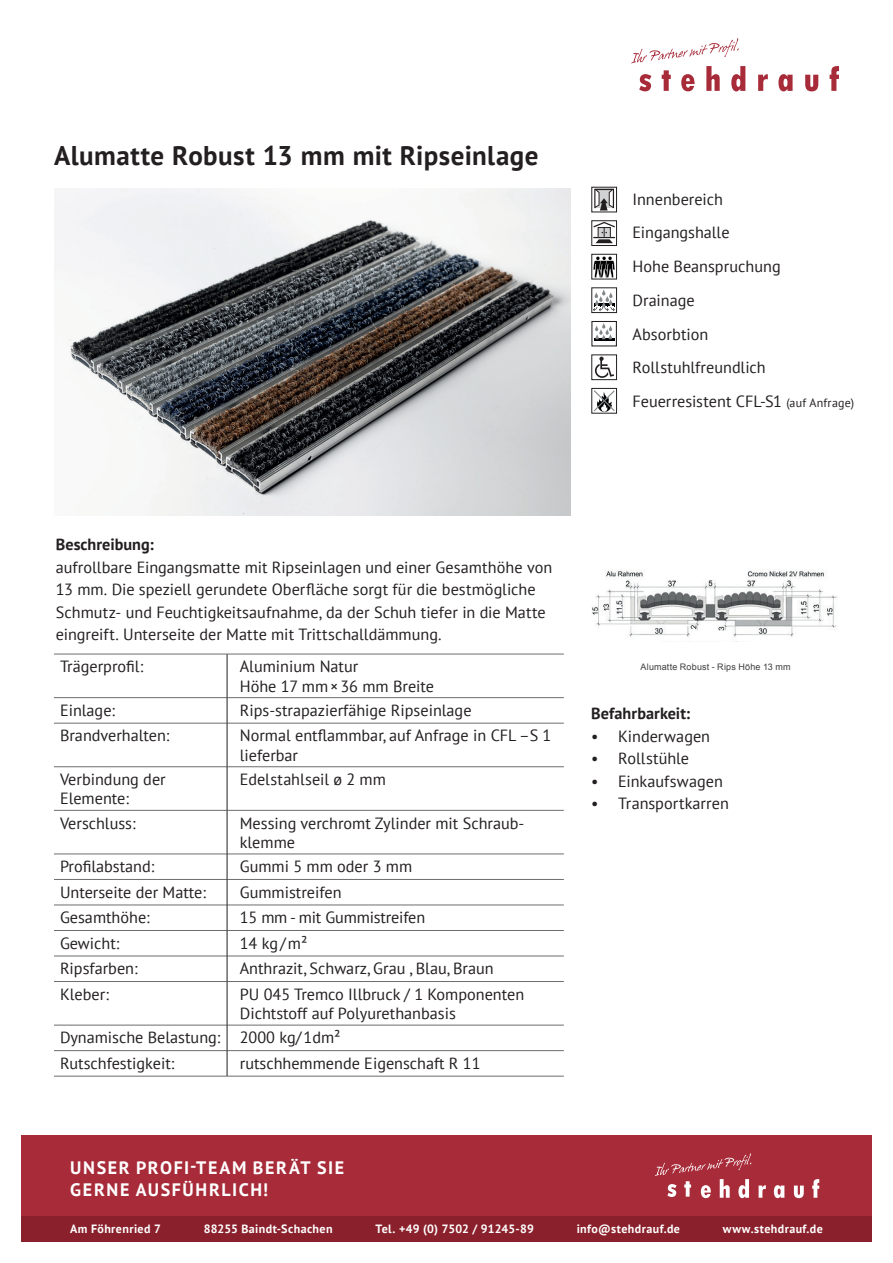
<style>
.page{position:relative;width:893px;height:1263px;background:#fff}
.page>*{position:absolute;margin:0;border:0;box-sizing:border-box;transform-origin:0 0}
.t1{font:700 27px "PT Sans";letter-spacing:.015em;color:#231f20}
.t2{font:700 18px/21.6px "PT Sans";letter-spacing:.09em;color:#fff}
.t3{font:16.2px/33.8px "PT Sans";color:#231f20}
.t4{font:700 16.2px "PT Sans";letter-spacing:.005em;color:#231f20}
.t5{font:700 12px "PT Sans";letter-spacing:.035em;color:#fff}
.t6{font:700 12px "PT Sans";letter-spacing:.01em;color:#fff}
.t7{font:9px "Arial";letter-spacing:.02em;color:#3e3e3f}
.s1{font-size:12px}
</style>
<div class="page">
<svg style="left:758px;top:74px;width:10px;height:17px"></svg>
<svg style="left:778px;top:74px;width:15px;height:17px"></svg>
<svg style="left:805px;top:75px;width:13px;height:16px"></svg>
<svg style="left:830px;top:66px;width:9px;height:25px"></svg>
<svg style="left:631px;top:38px;width:114px;height:53px"></svg>
<div style="left:21px;top:1216px;width:851px;height:26px;background:#8a202b"></div>
<div style="left:21px;top:1135px;width:851px;height:81px;background:#a72b39"></div>
<svg style="left:759px;top:1185px;width:7px;height:13px"></svg>
<svg style="left:774px;top:1185px;width:10px;height:13px"></svg>
<svg style="left:794px;top:1185px;width:10px;height:13px"></svg>
<svg style="left:812px;top:1179px;width:7px;height:19px"></svg>
<svg style="left:655px;top:1153px;width:96px;height:45px"></svg>
<hr style="left:54px;top:654px;width:173px;height:1px;background:#6c6d70">
<hr style="left:227px;top:654px;width:337px;height:1px;background:#6c6d70">
<hr style="left:54px;top:697px;width:173px;height:1px;background:#6c6d70">
<hr style="left:227px;top:697px;width:337px;height:1px;background:#6c6d70">
<hr style="left:54px;top:723px;width:173px;height:1px;background:#6c6d70">
<hr style="left:227px;top:723px;width:337px;height:1px;background:#6c6d70">
<hr style="left:54px;top:766px;width:173px;height:1px;background:#6c6d70">
<hr style="left:227px;top:766px;width:337px;height:1px;background:#6c6d70">
<hr style="left:54px;top:810px;width:173px;height:1px;background:#6c6d70">
<hr style="left:227px;top:810px;width:337px;height:1px;background:#6c6d70">
<hr style="left:54px;top:854px;width:173px;height:1px;background:#6c6d70">
<hr style="left:227px;top:854px;width:337px;height:1px;background:#6c6d70">
<hr style="left:54px;top:879px;width:173px;height:1px;background:#6c6d70">
<hr style="left:227px;top:879px;width:337px;height:1px;background:#6c6d70">
<hr style="left:54px;top:905px;width:173px;height:1px;background:#6c6d70">
<hr style="left:227px;top:905px;width:337px;height:1px;background:#6c6d70">
<hr style="left:54px;top:930px;width:173px;height:1px;background:#6c6d70">
<hr style="left:227px;top:930px;width:337px;height:1px;background:#6c6d70">
<hr style="left:54px;top:956px;width:173px;height:1px;background:#6c6d70">
<hr style="left:227px;top:956px;width:337px;height:1px;background:#6c6d70">
<hr style="left:54px;top:981px;width:173px;height:1px;background:#6c6d70">
<hr style="left:227px;top:981px;width:337px;height:1px;background:#6c6d70">
<hr style="left:54px;top:1025px;width:173px;height:1px;background:#6c6d70">
<hr style="left:227px;top:1025px;width:337px;height:1px;background:#6c6d70">
<hr style="left:54px;top:1050px;width:173px;height:1px;background:#6c6d70">
<hr style="left:227px;top:1050px;width:337px;height:1px;background:#6c6d70">
<hr style="left:54px;top:1076px;width:173px;height:1px;background:#6c6d70">
<hr style="left:227px;top:1076px;width:337px;height:1px;background:#6c6d70">
<hr style="left:227px;top:654px;width:1px;height:44px;background:#231f20">
<svg style="left:227px;top:698px;width:1px;height:25px"></svg>
<hr style="left:227px;top:723px;width:1px;height:44px;background:#231f20">
<hr style="left:227px;top:767px;width:1px;height:43px;background:#231f20">
<hr style="left:227px;top:810px;width:1px;height:44px;background:#231f20">
<svg style="left:227px;top:855px;width:1px;height:126px"></svg>
<hr style="left:227px;top:981px;width:1px;height:44px;background:#231f20">
<svg style="left:227px;top:1026px;width:1px;height:50px"></svg>
<img style="left:54px;top:188px;width:516px;height:327px">
<img style="left:592px;top:570px;width:245px;height:67px">
<svg style="left:594px;top:189px;width:20px;height:21px"></svg>
<div style="left:591px;top:187px;width:26px;height:25px;border:1px solid #231f20"></div>
<svg style="left:593px;top:222px;width:22px;height:21px"></svg>
<div style="left:591px;top:220px;width:26px;height:26px;border:1px solid #231f20"></div>
<svg style="left:593px;top:257px;width:22px;height:20px"></svg>
<div style="left:591px;top:254px;width:26px;height:25px;border:1px solid #231f20"></div>
<svg style="left:593px;top:290px;width:22px;height:21px"></svg>
<div style="left:591px;top:287px;width:26px;height:26px;border:1px solid #231f20"></div>
<svg style="left:595px;top:357px;width:19px;height:21px"></svg>
<div style="left:591px;top:354px;width:26px;height:26px;border:1px solid #231f20"></div>
<svg style="left:594px;top:390px;width:21px;height:22px"></svg>
<div style="left:591px;top:388px;width:26px;height:26px;border:1px solid #231f20"></div>
<hr style="left:594px;top:338px;width:20px;height:3px;background:#000002">
<svg style="left:595px;top:323px;width:17px;height:16px"></svg>
<div style="left:591px;top:321px;width:26px;height:25px;border:1px solid #231f20"></div>
<h1 class="t1" style="left:54px;top:138px;width:486px">Alumatte Robust 13 mm mit Ripseinlage</h1>
<p class="t3" style="left:632px;top:182px;width:223px">Innenbereich<br>Eingangshalle<br>Hohe Beanspruchung<br>Drainage<br>Absorbtion<br>Rollstuhlfreundlich<br>Feuerresistent CFL-S1 <span class="s1">(auf Anfrage)</span></p>
<p class="t4" style="left:56px;top:534px;width:100px">Beschreibung:</p>
<p class="t3" style="left:56px;top:555px;width:498px;line-height:22.5px">aufrollbare Eingangsmatte mit Ripseinlagen und einer Gesamthöhe von 13 mm. Die speziell gerundete Oberfläche sorgt für die bestmögliche Schmutz- und Feuchtigkeitsaufnahme, da der Schuh tiefer in die Matte eingreift. Unterseite der Matte mit Trittschalldämmung.</p>
<p class="t3" style="left:60px;top:649px;width:85px">Trägerprofil:</p>
<p class="t3" style="left:240px;top:656px;width:196px;line-height:19.5px">Aluminium Natur<br>Höhe 17 mm×36 mm Breite</p>
<p class="t3" style="left:60px;top:693px;width:57px">Einlage:</p>
<p class="t3" style="left:240px;top:693px;width:233px">Rips-strapazierfähige Ripseinlage</p>
<p class="t3" style="left:60px;top:718px;width:111px">Brandverhalten:</p>
<p class="t3" style="left:240px;top:725px;width:313px;line-height:19.5px">Normal entflammbar, auf Anfrage in CFL –S 1 lieferbar</p>
<p class="t3" style="left:60px;top:769px;width:107px;line-height:19.5px">Verbindung der<br>Elemente:</p>
<p class="t3" style="left:240px;top:762px;width:148px">Edelstahlseil ø 2 mm</p>
<p class="t3" style="left:60px;top:805px;width:77px">Verschluss:</p>
<p class="t3" style="left:240px;top:813px;width:286px;line-height:19.4px">Messing verchromt Zylinder mit Schraub&shy;klemme</p>
<p class="t3" style="left:60px;top:849px;width:96px">Profilabstand:</p>
<p class="t3" style="left:240px;top:849px;width:174px">Gummi 5 mm oder 3 mm</p>
<p class="t3" style="left:60px;top:875px;width:147px">Unterseite der Matte:</p>
<p class="t3" style="left:240px;top:875px;width:103px">Gummistreifen</p>
<p class="t3" style="left:60px;top:900px;width:91px">Gesamthöhe:</p>
<p class="t3" style="left:240px;top:900px;width:187px">15 mm - mit Gummistreifen</p>
<p class="t3" style="left:60px;top:926px;width:61px">Gewicht:</p>
<p class="t3" style="left:240px;top:926px;width:69px">14 kg/m²</p>
<p class="t3" style="left:60px;top:951px;width:79px">Ripsfarben:</p>
<p class="t3" style="left:240px;top:951px;width:255px">Anthrazit, Schwarz, Grau , Blau, Braun</p>
<p class="t3" style="left:60px;top:977px;width:50px">Kleber:</p>
<p class="t3" style="left:240px;top:984px;width:286px;line-height:19.5px">PU 045 Tremco Illbruck / 1 Komponenten<br>Dichtstoff auf Polyurethanbasis</p>
<p class="t3" style="left:60px;top:1024px;width:282px;line-height:25.5px">Dynamische Belastung: 2000 kg/1dm²<br>Rutschfestigkeit:</p>
<p class="t3" style="left:240px;top:1046px;width:242px">rutschhemmende Eigenschaft R 11</p>
<p class="t2" style="left:70px;top:1156px;width:275px">UNSER PROFI-TEAM BERÄT SIE<br>GERNE AUSFÜHRLICH!</p>
<p class="t7" style="left:640px;top:661px;width:152px">Alumatte Robust - Rips Höhe 13 mm</p>
<p class="t4" style="left:591px;top:703px;width:101px">Befahrbarkeit:</p>
<p class="t3" style="left:591px;top:719px;width:121px">• Kinderwagen</p>
<p class="t3" style="left:591px;top:741px;width:100px">• Rollstühle</p>
<p class="t3" style="left:591px;top:764px;width:133px">• Einkaufswagen</p>
<p class="t3" style="left:591px;top:786px;width:139px">• Transportkarren</p>
<p class="t5" style="left:70px;top:1221px;width:92px">Am Föhrenried 7</p>
<p class="t5" style="left:204px;top:1221px;width:130px">88255 Baindt-Schachen</p>
<p class="t6" style="left:375px;top:1221px;width:160px">Tel. +49 (0) 7502 / 91245-89</p>
<p class="t5" style="left:577px;top:1221px;width:105px">info@stehdrauf.de</p>
<p class="t5" style="left:723px;top:1221px;width:102px">www.stehdrauf.de</p>
</div>
